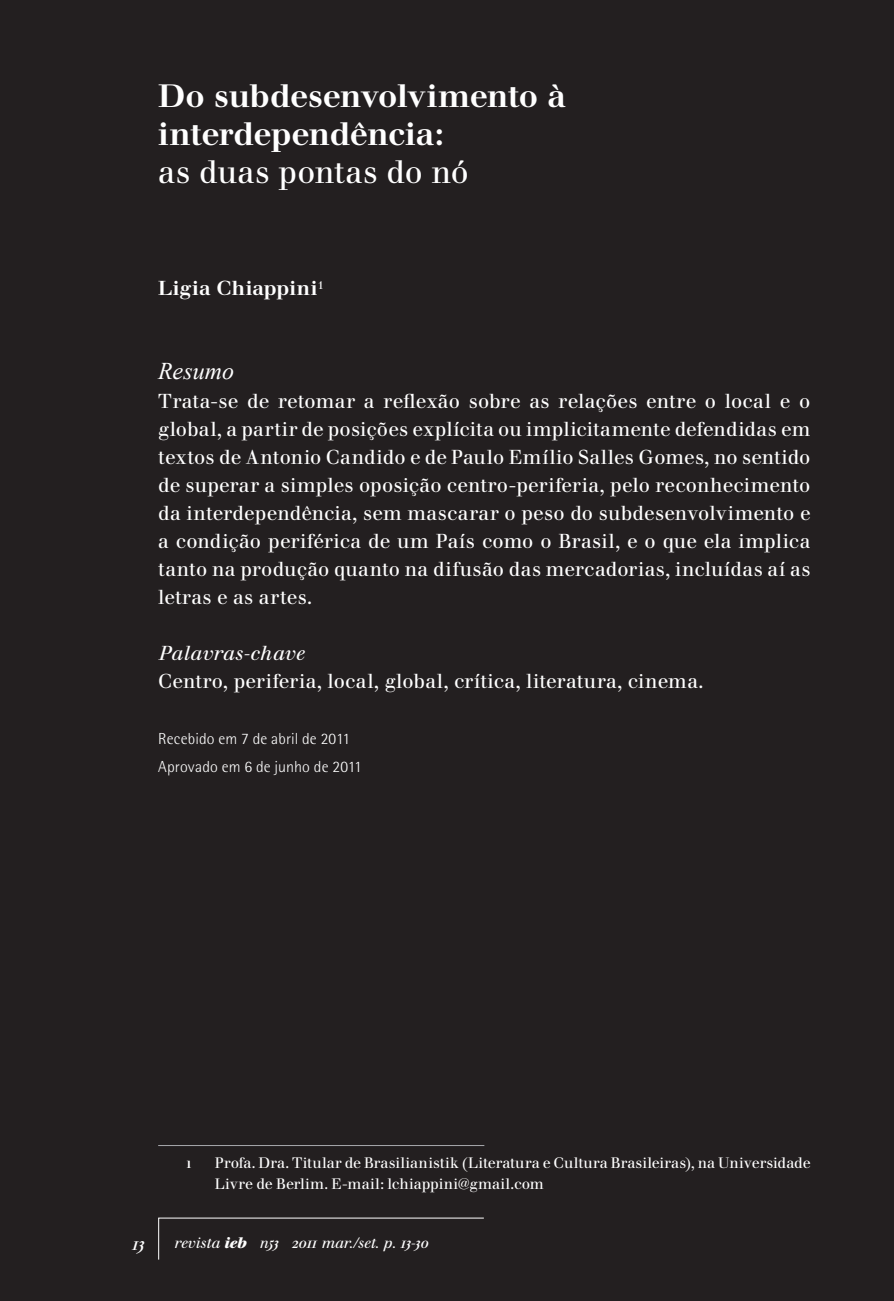
<style>
.page{position:relative;width:894px;height:1301px;background:#fff}
.page>*{position:absolute;margin:0;border:0;box-sizing:border-box;transform-origin:0 0}
.t1{font:500 32px/38px "Walbaum Book BQ";letter-spacing:-.005em;color:#fff}
.t2{font:32px "Walbaum Book BQ";color:#fff}
.t3{font:italic 24px "Times New Roman";letter-spacing:.005em;color:#fff}
.t4{font:20px/28px "Walbaum Book BQ";letter-spacing:.005em;color:#fff;text-align:justify}
.t5{font:500 20px "Walbaum Book BQ";letter-spacing:.01em;color:#fff}
.t6{font:italic 20px "Walbaum Book BQ";letter-spacing:.03em;color:#fff}
.t7{font:italic 18px "Walbaum Book BQ";color:#fff}
.t8{font:300 16px/28.8px "Rotis Semi Sans";letter-spacing:.005em;color:#fff}
.t9{font:15px/21px "Walbaum Book BQ";letter-spacing:.005em;color:#fff}
.t10{font:italic 15px "Walbaum Book BQ";color:#fff}
.s1{font-weight:700}
</style>
<div class="page">
<div style="left:0;top:0;width:893px;height:1301px;background:#231f20"></div>
<svg style="left:158px;top:1217px;width:326px;height:43px"></svg>
<hr style="left:158px;top:1145px;width:326px;height:1px;background:#a8a9ad">
<h1 class="t1" style="left:158px;top:78px;width:409px">Do subdesenvolvimento à interdependência:</h1>
<h1 class="t2" style="left:158px;top:154px;width:312px">as duas pontas do nó</h1>
<p class="t5" style="left:158px;top:277px;width:167px">Ligia Chiappini<sup>1</sup></p>
<p class="t3" style="left:158px;top:355px;width:78px">Resumo</p>
<p class="t4" style="left:158px;top:387px;width:653px">Trata-se de retomar a reflexão sobre as relações entre o local e o global, a partir de posições explícita ou implicitamente defendidas em textos de Antonio Candido e de Paulo Emílio Salles Gomes, no sentido de superar a simples oposição centro-periferia, pelo reconhecimento da interdependência, sem mascarar o peso do subdesenvolvimento e a condição periférica de um País como o Brasil, e o que ela implica tanto na produção quanto na difusão das mercadorias, incluídas aí as letras e as artes.</p>
<p class="t6" style="left:158px;top:641px;width:147px">Palavras-chave</p>
<p class="t4" style="left:158px;top:667px;width:547px">Centro, periferia, local, global, crítica, literatura, cinema.</p>
<p class="t8" style="left:158px;top:724px;width:205px">Recebido em 7 de abril de 2011<br>Aprovado em 6 de junho de 2011</p>
<p class="t9" style="left:186px;top:1152px;width:7px">1</p>
<p class="t9" style="left:215px;top:1152px;width:597px">Profa. Dra. Titular de Brasilianistik (Literatura e Cultura Brasileiras), na Universidade<br>Livre de Berlim. E-mail: lchiappini@gmail.com</p>
<p class="t7" style="left:132px;top:1233px;width:14px">13</p>
<p class="t10" style="left:174px;top:1233px;width:255px">revista <span class="s1">ieb</span> n53 2011 mar./set. p. 13-30</p>
</div>
